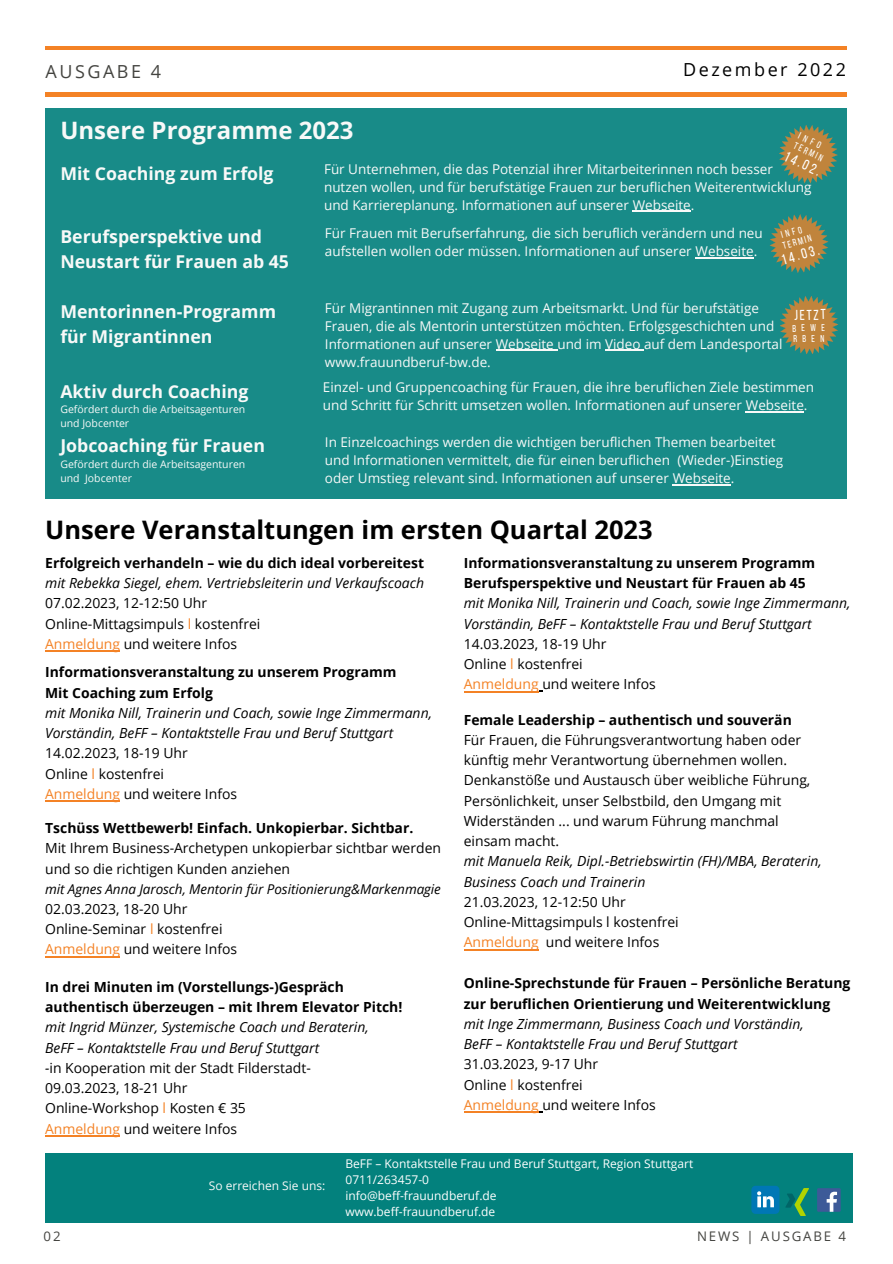
<style>
.page{position:relative;width:893px;height:1264px;background:#fff}
.page>*{position:absolute;margin:0;border:0;box-sizing:border-box;transform-origin:0 0}
.t1{font:700 25.5px "Open Sans";color:#000}
.t2{font:700 24px "Open Sans";color:#f8f9f8}
.t3{font:18px "Open Sans";letter-spacing:.14em;color:#000}
.t4{font:700 17.7px/24.8px "Open Sans";color:#f8f9f8}
.t5{font:700 17.7px "Open Sans";color:#fff}
.t6{font:14.55px "Bebas Neue";color:#fff}
.t7{font:14.25px "Bebas Neue";color:#fff}
.t8{font:13.95px/20.2px "Open Sans";color:#000}
.t9{font:italic 13.95px/20.2px "Open Sans";color:#000}
.t10{font:700 13.95px/20.2px "Open Sans";color:#000}
.t11{font:13.5px/18px "Open Sans";color:#f8f9f8}
.t12{font:italic 13.5px "Open Sans";letter-spacing:-.005em;color:#000}
.t13{font:13.2px "Open Sans";letter-spacing:.14em;color:#444440}
.t14{font:12px/16px "Open Sans";color:#fff}
.t15{font:12px "Open Sans";color:#f8f9f8}
.t16{font:10.5px/14px "Open Sans";color:#f8f9f8}
.t17{font:9.75px/10.6px "Bebas Neue";color:#fff}
.s1{color:#f48225}
.s2{font-style:normal}
.s3{font-style:normal;color:#f48225}
.s4{font-style:italic}
</style>
<div class="page">
<hr style="left:45px;top:93px;width:802px;height:3px;background:#f48225">
<hr style="left:45px;top:47px;width:802px;height:3px;background:#f48225">
<div style="left:46px;top:1153px;width:807px;height:69px;background:#03817d"></div>
<div style="left:817px;top:1188px;width:23px;height:23px;background:#3d5a98"></div>
<svg style="left:826px;top:1191px;width:11px;height:20px"></svg>
<svg style="left:786px;top:1188px;width:22px;height:27px"></svg>
<svg style="left:751px;top:1185px;width:28px;height:28px"></svg>
<div style="left:45px;top:108px;width:802px;height:390px;background:#188b88"></div>
<hr style="left:672px;top:484px;width:58px;height:1px;background:#f8f9f8">
<hr style="left:695px;top:257px;width:58px;height:1px;background:#f8f9f8">
<svg style="left:769px;top:214px;width:60px;height:59px"></svg>
<hr style="left:495px;top:350px;width:62px;height:1px;background:#f8f9f8">
<hr style="left:605px;top:350px;width:39px;height:1px;background:#f8f9f8">
<hr style="left:632px;top:211px;width:58px;height:1px;background:#f8f9f8">
<hr style="left:745px;top:411px;width:58px;height:1px;background:#f8f9f8">
<svg style="left:779px;top:125px;width:59px;height:59px"></svg>
<svg style="left:780px;top:296px;width:58px;height:58px"></svg>
<hr style="left:45px;top:650px;width:75px;height:2px;background:#f48225">
<hr style="left:45px;top:800px;width:75px;height:1px;background:#f48225">
<hr style="left:45px;top:956px;width:75px;height:1px;background:#f48225">
<hr style="left:45px;top:1135px;width:75px;height:1px;background:#f48225">
<hr style="left:464px;top:691px;width:74px;height:1px;background:#f48225">
<hr style="left:464px;top:949px;width:74px;height:1px;background:#f48225">
<hr style="left:464px;top:1111px;width:74px;height:1px;background:#f48225">
<h3 class="t3" style="left:683px;top:57px;width:164px">Dezember 2022</h3>
<h2 class="t2" style="left:60px;top:113px;width:294px">Unsere Programme 2023</h2>
<p class="t17" style="left:800px;top:131px;width:33px;rotate:26deg">INFO<br>TerMIN</p>
<p class="t6" style="left:787px;top:150px;width:40px;rotate:26deg">14.02.</p>
<p class="t11" style="left:324px;top:159px;width:489px">Für Unternehmen, die das Potenzial ihrer Mitarbeiterinnen noch besser nutzen wollen, und für berufstätige Frauen zur beruflichen Weiterentwicklung und Karriereplanung. Informationen auf unserer Webseite.</p>
<h3 class="t4" style="left:60px;top:160px;width:215px">Mit Coaching zum Erfolg</h3>
<h3 class="t4" style="left:60px;top:224px;width:230px">Berufsperspektive und<br>Neustart für Frauen ab 45</h3>
<p class="t11" style="left:325px;top:224px;width:439px">Für Frauen mit Berufserfahrung, die sich beruflich verändern und neu aufstellen wollen oder müssen. Informationen auf unserer Webseite.</p>
<p class="t17" style="left:778px;top:231px;width:31px;rotate:-16deg">INFO<br>TerMIN</p>
<p class="t6" style="left:780px;top:254px;width:40px;rotate:-16deg">14.03.</p>
<h3 class="t4" style="left:60px;top:299px;width:217px">Mentorinnen-Programm für Migrantinnen</h3>
<p class="t11" style="left:325px;top:298px;width:459px">Für Migrantinnen mit Zugang zum Arbeitsmarkt. Und für berufstätige Frauen, die als Mentorin unterstützen möchten. Erfolgsgeschichten und Informationen auf unserer Webseite und im Video auf dem Landesportal www.frauundberuf-bw.de.</p>
<h3 class="t5" style="left:72px;top:322px;width:217px">Mentori nen-Programm</h3>
<p class="t7" style="left:794px;top:309px;width:33px;rotate:-1deg">JETZT</p>
<p class="t17" style="left:792px;top:324px;width:34px;rotate:-1deg">BEWE<br>RBEN</p>
<h3 class="t4" style="left:60px;top:378px;width:189px">Aktiv durch Coaching</h3>
<p class="t16" style="left:60px;top:402px;width:186px">Gefördert durch die Arbeitsagenturen und Jobcenter</p>
<h3 class="t4" style="left:60px;top:433px;width:206px">Jobcoaching für Frauen</h3>
<p class="t16" style="left:60px;top:457px;width:186px">Gefördert durch die Arbeitsagenturen und Jobcenter</p>
<p class="t11" style="left:323px;top:378px;width:492px">Einzel- und Gruppencoaching für Frauen, die ihre beruflichen Ziele bestimmen und Schritt für Schritt umsetzen wollen. Informationen auf unserer Webseite.</p>
<p class="t11" style="left:325px;top:432px;width:459px">In Einzelcoachings werden die wichtigen beruflichen Themen bearbeitet und Informationen vermittelt, die für einen beruflichen (Wieder-)Einstieg oder Umstieg relevant sind. Informationen auf unserer Webseite.</p>
<h1 class="t1" style="left:45px;top:511px;width:609px">Unsere Veranstaltungen im ersten Quartal 2023</h1>
<p class="t10" style="left:45px;top:552px;width:380px">Erfolgreich verhandeln – wie du dich ideal vorbereitest</p>
<p class="t9" style="left:45px;top:572px;width:380px">mit Rebekka Siegel, ehem. Vertriebsleiterin und Verkaufscoach</p>
<p class="t8" style="left:45px;top:593px;width:217px">07.02.2023, 12-12:50 Uhr<br>Online-Mittagsimpuls <span class="s1">l</span> kostenfrei<br><span class="s1">Anmeldung</span> und weitere Infos</p>
<p class="t10" style="left:45px;top:662px;width:353px">Informationsveranstaltung zu unserem Programm<br>Mit Coaching zum Erfolg</p>
<p class="t9" style="left:45px;top:702px;width:388px">mit Monika Nill, Trainerin und Coach, sowie Inge Zimmermann, Vorständin, BeFF – Kontaktstelle Frau und Beruf Stuttgart <span class="s2">14.02.2023, 18-</span><span class="s2">19</span> <span class="s2">Uhr<br>Online</span> <span class="s3">l</span> <span class="s2">kostenfrei<br></span><span class="s3">Anmeldung</span> <span class="s2">und weitere Infos</span></p>
<p class="t10" style="left:45px;top:817px;width:369px">Tschüss Wettbewerb! Einfach. Unkopierbar. Sichtbar.</p>
<p class="t8" style="left:45px;top:837px;width:397px">Mit Ihrem Business-Archetypen unkopierbar sichtbar werden und so die richtigen Kunden anziehen</p>
<p class="t12" style="left:45px;top:879px;width:397px">mit Agnes Anna Jarosch, Mentorin für Positionierung&amp;Markenmagie</p>
<p class="t8" style="left:45px;top:898px;width:193px">02.03.2023, 18-20 Uhr<br>Online-Seminar <span class="s1">l</span> kostenfrei<br><span class="s1">Anmeldung</span> und weitere Infos</p>
<p class="t10" style="left:45px;top:976px;width:358px">In drei Minuten im (Vorstellungs-)Gespräch authentisch überzeugen – mit Ihrem Elevator Pitch!</p>
<p class="t8" style="left:45px;top:1016px;width:325px"><span class="s4">mit Ingrid Münzer, Systemische Coach und Beraterin, BeFF – Kontaktstelle Frau und Beruf Stuttgart<br>-</span>in Kooperation mit der Stadt Filderstadt-09.03.2023, 18-21 Uhr<br>Online-Workshop <span class="s1">l</span> Kosten € 35<br><span class="s1">Anmeldung</span> und weitere Infos</p>
<p class="t10" style="left:464px;top:552px;width:353px">Informationsveranstaltung zu unserem Programm<br>Berufsperspektive und Neustart für Frauen ab 45</p>
<p class="t9" style="left:464px;top:593px;width:388px">mit Monika Nill, Trainerin und Coach, sowie Inge Zimmermann, Vorständin, BeFF – Kontaktstelle Frau und Beruf Stuttgart <span class="s2">14.03.2023, 18-</span><span class="s2">19</span> <span class="s2">Uhr<br>Online</span> <span class="s3">l</span> <span class="s2">kostenfrei<br></span><span class="s3">Anmeldung</span> <span class="s2">und weitere Infos</span></p>
<p class="t10" style="left:464px;top:709px;width:329px">Female Leadership – authentisch und souverän</p>
<p class="t8" style="left:464px;top:729px;width:348px">Für Frauen, die Führungsverantwortung haben oder künftig mehr Verantwortung übernehmen wollen.<br>Denkanstöße und Austausch über weibliche Führung, Persönlichkeit, unser Selbstbild, den Umgang mit Widerständen ... und warum Führung manchmal einsam macht.</p>
<p class="t9" style="left:464px;top:850px;width:359px">mit Manuela Reik, Dipl.-Betriebswirtin (FH)/MBA, Beraterin,<br>Business Coach und Trainerin</p>
<p class="t8" style="left:464px;top:891px;width:216px">21.03.2023, 12-12:50 Uhr<br>Online-Mittagsimpuls l kostenfrei<br><span class="s1">Anmeldung</span> und weitere Infos</p>
<p class="t10" style="left:464px;top:972px;width:388px">Online-Sprechstunde für Frauen – Persönliche Beratung zur beruflichen Orientierung und Weiterentwicklung</p>
<p class="t9" style="left:464px;top:1013px;width:341px">mit Inge Zimmermann, Business Coach und Vorständin,<br>BeFF – Kontaktstelle Frau und Beruf Stuttgart</p>
<p class="t8" style="left:464px;top:1053px;width:193px">31.03.2023, 9-17 Uhr<br>Online <span class="s1">l</span> kostenfrei<br><span class="s1">Anmeldung</span> und weitere Infos</p>
<p class="t15" style="left:209px;top:1176px;width:118px">So erreichen Sie uns:</p>
<p class="t14" style="left:345px;top:1155px;width:349px">BeFF – Kontaktstelle Frau und Beruf Stuttgart, Region Stuttgart 0711/263457-0<br>info@beff-frauundberuf.de<br>www.beff-frauundberuf.de</p>
<p class="t13" style="left:44px;top:1226px;width:18px">02</p>
<p class="t13" style="left:697px;top:1226px;width:150px">NEWS | AUSGABE 4</p>
</div>
